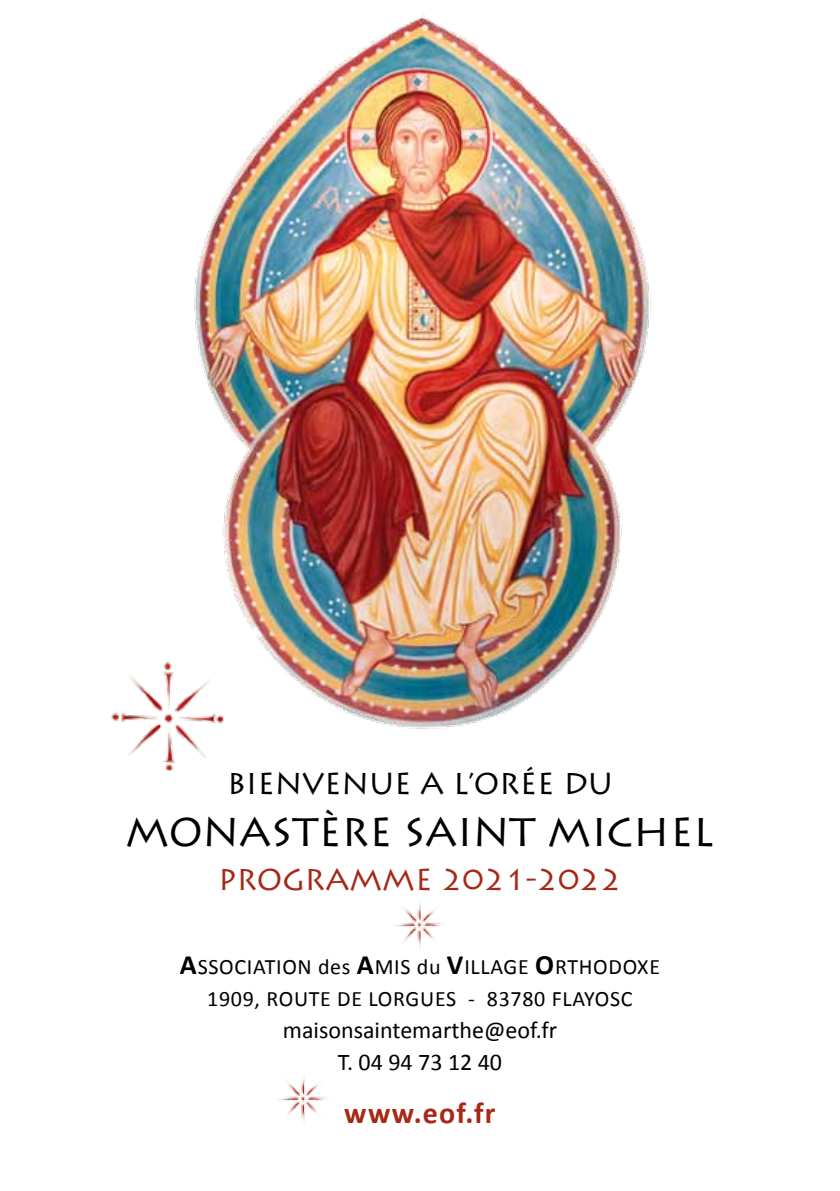
<style>
.page{position:relative;width:840px;height:1191px;background:#fff}
.page>*{position:absolute;margin:0;border:0;box-sizing:border-box;transform-origin:0 0}
.t1{font:40px "Lithos Pro";color:#000}
.t2{font:30px "Lithos Pro";color:#000}
.t3{font:30px "Lithos Pro";color:#a62815}
.t4{font:700 30px "Calibri";letter-spacing:.04em;color:#a62815}
.t5{font:24px/32px "Calibri";color:#000;text-align:center}
.t6{font:22px/32px "Calibri";letter-spacing:.03em;color:#000;text-align:center}
.s1{font-weight:700;font-size:28px}
</style>
<div class="page">
<img style="left:111px;top:662px;width:96px;height:109px">
<img style="left:395px;top:901px;width:47px;height:48px">
<img style="left:278px;top:1076px;width:48px;height:46px">
<img style="left:188px;top:15px;width:463px;height:718px">
<h2 class="t2" style="left:227px;top:766px;width:387px">BIENVENUE A L’ORÉE DU</h2>
<h1 class="t1" style="left:125px;top:809px;width:590px">MONASTÈRE SAINT MICHEL</h1>
<h2 class="t3" style="left:218px;top:862px;width:405px">PROGRAMME 2021-2022</h2>
<p class="t6" style="left:180px;top:951px;width:481px"><span class="s1">A</span>SSOCIATION des <span class="s1">A</span>MIS du <span class="s1">V</span>ILLAGE <span class="s1">O</span>RTHODOXE<br>1909, ROUTE DE LORGUES - 83780 FLAYOSC</p>
<p class="t5" style="left:283px;top:1014px;width:276px">maisonsaintemarthe@eof.fr<br>T. 04 94 73 12 40</p>
<h2 class="t4" style="left:344px;top:1093px;width:153px">www.eof.fr</h2>
</div>
